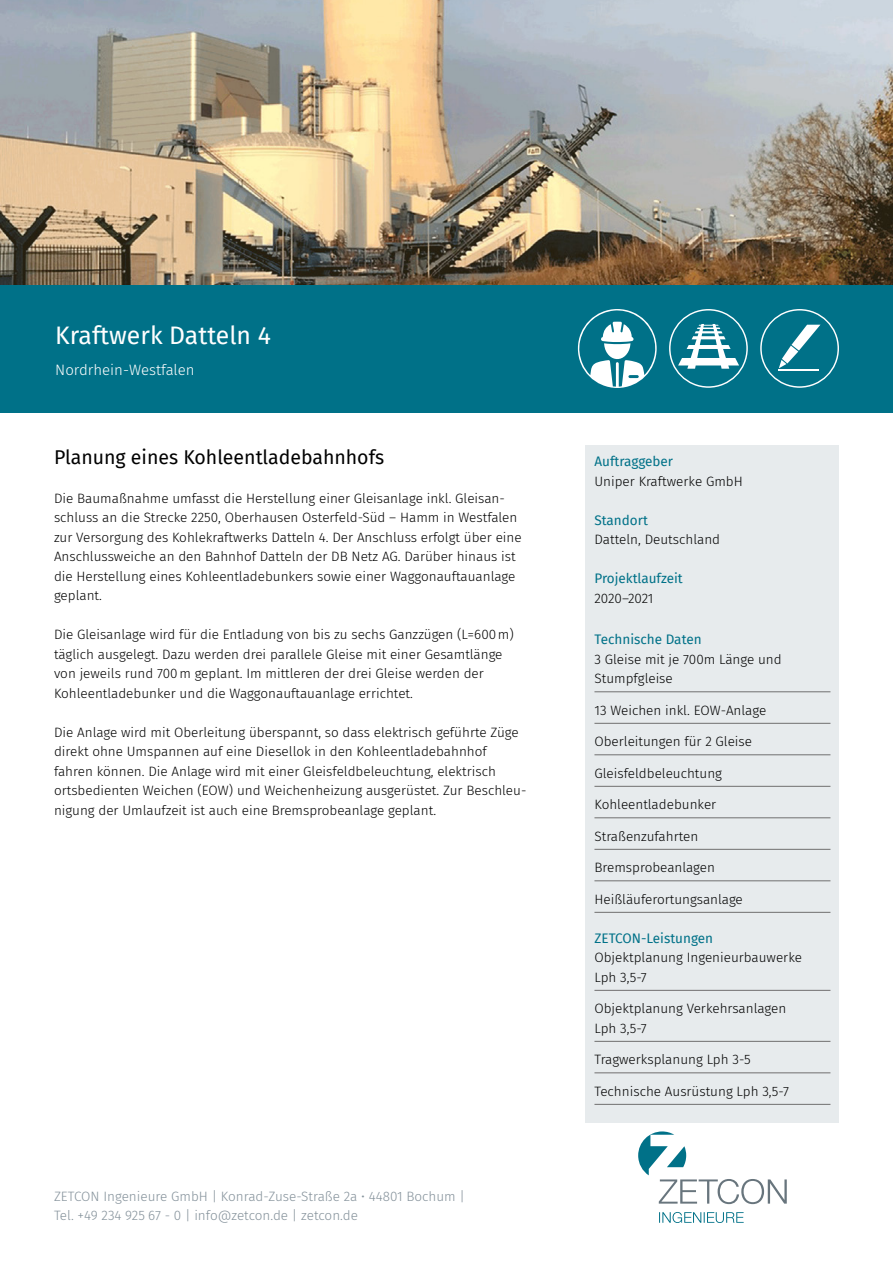
<style>
.page{position:relative;width:893px;height:1263px;background:#fff}
.page>*{position:absolute;margin:0;border:0;box-sizing:border-box;transform-origin:0 0}
.t1{font:24.75px "Fira Sans";color:#fff}
.t2{font:19.5px "Fira Sans";color:#000}
.t3{font:300 15px "Fira Sans";color:#fff}
.t4{font:300 13.5px/19.5px "Fira Sans";color:#000}
.t5{font:300 13.5px/19.5px "Fira Sans";color:#84919a}
.t6{font:13.5px "Fira Sans";color:#007188}
</style>
<div class="page">
<svg style="left:638px;top:1131px;width:149px;height:73px"></svg>
<svg style="left:659px;top:1212px;width:85px;height:11px"></svg>
<div style="left:586px;top:445px;width:253px;height:678px;background:#e7ebed"></div>
<hr style="left:594px;top:691px;width:236px;height:1px;background:#706f6f">
<hr style="left:594px;top:723px;width:236px;height:1px;background:#706f6f">
<hr style="left:594px;top:754px;width:236px;height:1px;background:#706f6f">
<hr style="left:594px;top:786px;width:236px;height:1px;background:#706f6f">
<hr style="left:594px;top:817px;width:236px;height:1px;background:#706f6f">
<hr style="left:594px;top:849px;width:236px;height:1px;background:#706f6f">
<hr style="left:594px;top:880px;width:236px;height:1px;background:#706f6f">
<hr style="left:594px;top:912px;width:236px;height:1px;background:#706f6f">
<hr style="left:594px;top:990px;width:236px;height:1px;background:#706f6f">
<hr style="left:594px;top:1041px;width:236px;height:1px;background:#706f6f">
<hr style="left:594px;top:1072px;width:236px;height:1px;background:#706f6f">
<hr style="left:594px;top:1104px;width:236px;height:1px;background:#706f6f">
<img style="left:0;top:0;width:893px;height:285px">
<div style="left:0;top:285px;width:893px;height:127px;background:#007188"></div>
<svg style="left:669px;top:309px;width:79px;height:79px"></svg>
<svg style="left:760px;top:309px;width:79px;height:79px"></svg>
<svg style="left:578px;top:309px;width:79px;height:79px"></svg>
<h1 class="t1" style="left:55px;top:317px;width:217px">Kraftwerk Datteln 4</h1>
<p class="t3" style="left:55px;top:360px;width:141px">Nordrhein-Westfalen</p>
<h2 class="t2" style="left:54px;top:442px;width:332px">Planung eines Kohleentladebahnhofs</h2>
<p class="t4" style="left:54px;top:488px;width:469px">Die Baumaßnahme umfasst die Herstellung einer Gleisanlage inkl. Gleisan&shy;schluss an die Strecke 2250, Oberhausen Osterfeld-Süd – Hamm in Westfalen zur Versorgung des Kohlekraftwerks Datteln 4. Der Anschluss erfolgt über eine Anschlussweiche an den Bahnhof Datteln der DB Netz AG. Darüber hinaus ist die Herstellung eines Kohleentladebunkers sowie einer Waggonauftauanlage geplant.</p>
<p class="t4" style="left:54px;top:624px;width:461px">Die Gleisanlage wird für die Entladung von bis zu sechs Ganzzügen (L=600m) täglich ausgelegt. Dazu werden drei parallele Gleise mit einer Gesamtlänge von jeweils rund 700m geplant. Im mittleren der drei Gleise werden der Kohleentladebunker und die Waggonauftauanlage errichtet.</p>
<p class="t4" style="left:54px;top:722px;width:474px">Die Anlage wird mit Oberleitung überspannt, so dass elektrisch geführte Züge direkt ohne Umspannen auf eine Diesellok in den Kohleentladebahnhof fahren können. Die Anlage wird mit einer Gleisfeldbeleuchtung, elektrisch ortsbedienten Weichen (EOW) und Weichenheizung ausgerüstet. Zur Beschleu&shy;nigung der Umlaufzeit ist auch eine Bremsprobeanlage geplant.</p>
<p class="t5" style="left:54px;top:1186px;width:413px">ZETCON Ingenieure GmbH | Konrad-Zuse-Straße 2a • 44801 Bochum |<br>Tel. +49 234 925 67 - 0 | info@zetcon.de | zetcon.de</p>
<p class="t6" style="left:594px;top:452px;width:80px">Auftraggeber</p>
<p class="t4" style="left:594px;top:471px;width:150px">Uniper Kraftwerke GmbH</p>
<p class="t6" style="left:594px;top:510px;width:55px">Standort</p>
<p class="t4" style="left:594px;top:530px;width:127px">Datteln, Deutschland</p>
<p class="t6" style="left:594px;top:569px;width:90px">Projektlaufzeit</p>
<p class="t4" style="left:594px;top:588px;width:61px">2020–2021</p>
<p class="t6" style="left:594px;top:629px;width:109px">Technische Daten</p>
<p class="t4" style="left:594px;top:649px;width:189px">3 Gleise mit je 700m Länge und<br>Stumpfgleise</p>
<p class="t4" style="left:594px;top:700px;width:173px">13 Weichen inkl. EOW-Anlage</p>
<p class="t4" style="left:594px;top:731px;width:159px">Oberleitungen für 2 Gleise</p>
<p class="t4" style="left:594px;top:763px;width:129px">Gleisfeldbeleuchtung</p>
<p class="t4" style="left:594px;top:794px;width:123px">Kohleentladebunker</p>
<p class="t4" style="left:594px;top:826px;width:105px">Straßenzufahrten</p>
<p class="t4" style="left:594px;top:857px;width:122px">Bremsprobeanlagen</p>
<p class="t4" style="left:594px;top:889px;width:150px">Heißläuferortungsanlage</p>
<p class="t6" style="left:594px;top:928px;width:120px">ZETCON-Leistungen</p>
<p class="t4" style="left:594px;top:947px;width:209px">Objektplanung Ingenieurbauwerke<br>Lph 3,5-7</p>
<p class="t4" style="left:594px;top:998px;width:193px">Objektplanung Verkehrsanlagen<br>Lph 3,5-7</p>
<p class="t4" style="left:594px;top:1049px;width:158px">Tragwerksplanung Lph 3-5</p>
<p class="t4" style="left:594px;top:1081px;width:196px">Technische Ausrüstung Lph 3,5-7</p>
</div>
